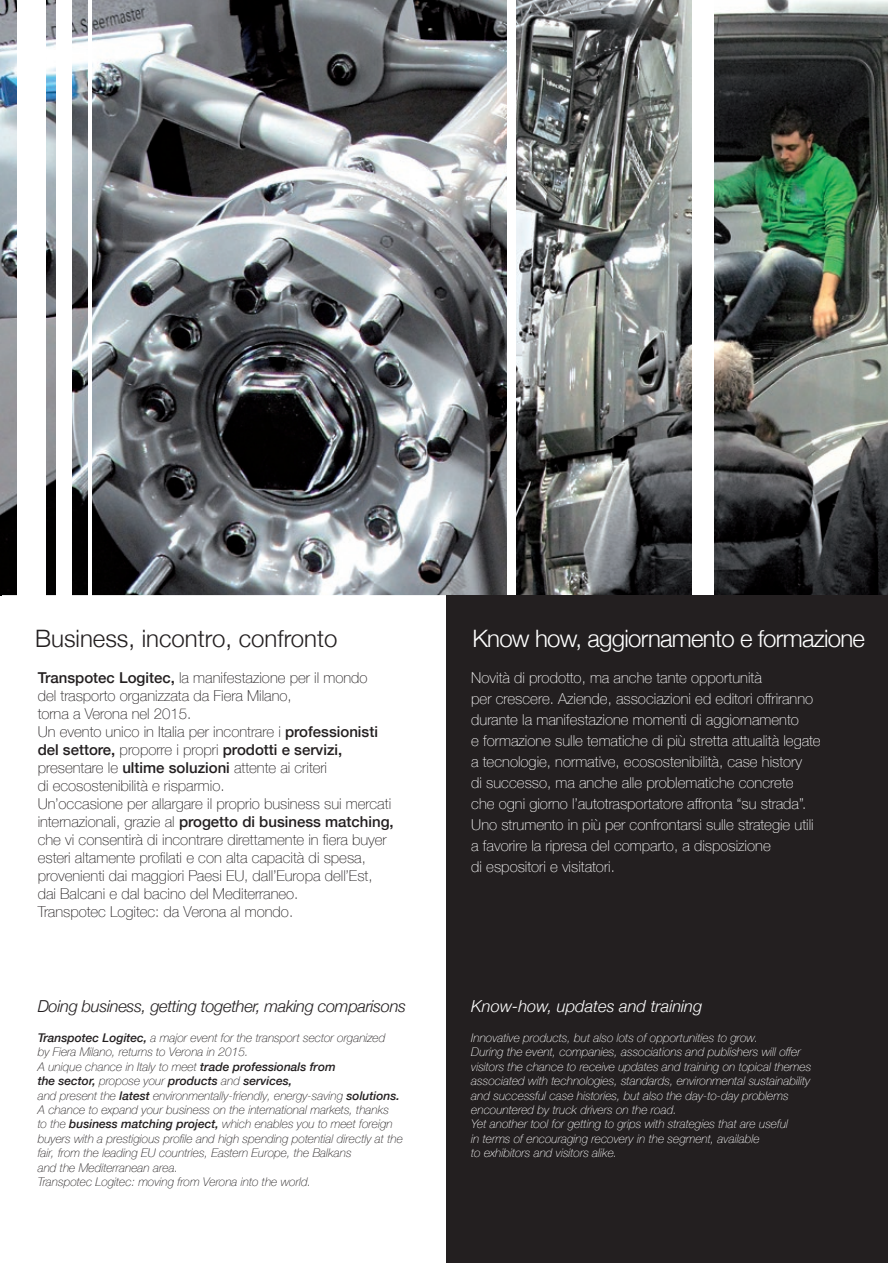
<style>
.page{position:relative;width:888px;height:1263px;background:#fff}
.page>*{position:absolute;margin:0;border:0;box-sizing:border-box;transform-origin:0 0}
.t1{font:300 24px "Helvetica Neue";letter-spacing:-.03em;color:#fff}
.t2{font:300 24px "Helvetica Neue";color:#231f20}
.t3{font:italic 300 16.5px "Helvetica Neue";letter-spacing:-.02em;color:#231f20}
.t4{font:italic 300 16.5px "Helvetica Neue";color:#fff}
.t5{font:100 15px/18px "Helvetica Neue";color:#231f20}
.t6{font:100 15px/21px "Helvetica Neue";color:#fff}
.t7{font:italic 100 12px/14.4px "Helvetica Neue";color:#231f20}
.t8{font:italic 100 12px/14.4px "Helvetica Neue";color:#fff}
.s1{font-weight:500}
</style>
<div class="page">
<img style="left:0;top:0;width:507px;height:595px">
<img style="left:516px;top:0;width:372px;height:595px">
<div style="left:57px;top:0;width:15px;height:624px;background:#fff"></div>
<hr style="left:88px;top:0;width:4px;height:624px;background:#fff">
<div style="left:17px;top:0;width:29px;height:624px;background:#fff"></div>
<div style="left:693px;top:0;width:21px;height:600px;background:#fff"></div>
<div style="left:446px;top:595px;width:442px;height:668px;background:#231f20"></div>
<h1 class="t2" style="left:35px;top:619px;width:304px">Business, incontro, confronto</h1>
<p class="t5" style="left:38px;top:668px;width:358px"><span class="s1">Transpotec Logitec,</span> la manifestazione per il mondo<br>del trasporto organizzata da Fiera Milano,<br>torna a Verona nel 2015.<br>Un evento unico in Italia per incontrare i <span class="s1">professionisti del settore,</span> proporre i propri <span class="s1">prodotti e servizi, </span>presentare le <span class="s1">ultime soluzioni</span> attente ai criteri<br>di ecosostenibilità e risparmio.<br>Un’occasione per allargare il proprio business sui mercati internazionali, grazie al <span class="s1">progetto di business matching, </span>che vi consentirà di incontrare direttamente in fiera buyer esteri altamente profilati e con alta capacità di spesa, provenienti dai maggiori Paesi EU, dall’Europa dell’Est, dai Balcani e dal bacino del Mediterraneo.<br>Transpotec Logitec: da Verona al mondo.</p>
<h1 class="t1" style="left:472px;top:619px;width:394px">Know how, aggiornamento e formazione</h1>
<p class="t6" style="left:471px;top:667px;width:351px">Novità di prodotto, ma anche tante opportunità<br>per crescere. Aziende, associazioni ed editori offriranno durante la manifestazione momenti di aggiornamento<br>e formazione sulle tematiche di più stretta attualità legate a tecnologie, normative, ecosostenibilità, case history<br>di successo, ma anche alle problematiche concrete<br>che ogni giorno l’autotrasportatore affronta “su strada”.<br>Uno strumento in più per confrontarsi sulle strategie utili a favorire la ripresa del comparto, a disposizione<br>di espositori e visitatori.</p>
<p class="t3" style="left:38px;top:993px;width:370px">Doing business, getting together, making comparisons</p>
<p class="t4" style="left:471px;top:993px;width:233px">Know-how, updates and training</p>
<p class="t7" style="left:38px;top:1030px;width:367px"><span class="s1">Transpotec Logitec,</span> a major event for the transport sector organized<br>by Fiera Milano, returns to Verona in 2015.<br>A unique chance in Italy to meet <span class="s1">trade professionals from<br>the sector,</span> propose your <span class="s1">products</span> and <span class="s1">services,<br></span>and present the <span class="s1">latest</span> environmentally-friendly, energy-saving <span class="s1">solutions.<br></span>A chance to expand your business on the international markets, thanks<br>to the <span class="s1">business matching project,</span> which enables you to meet foreign buyers with a prestigious profile and high spending potential directly at the fair, from the leading EU countries, Eastern Europe, the Balkans<br>and the Mediterranean area.<br>Transpotec Logitec: moving from Verona into the world.</p>
<p class="t8" style="left:471px;top:1030px;width:341px">Innovative products, but also lots of opportunities to grow.<br>During the event, companies, associations and publishers will offer visitors the chance to receive updates and training on topical themes associated with technologies, standards, environmental sustainability and successful case histories, but also the day-to-day problems encountered by truck drivers on the road.<br>Yet another tool for getting to grips with strategies that are useful<br>in terms of encouraging recovery in the segment, available<br>to exhibitors and visitors alike.</p>
</div>
